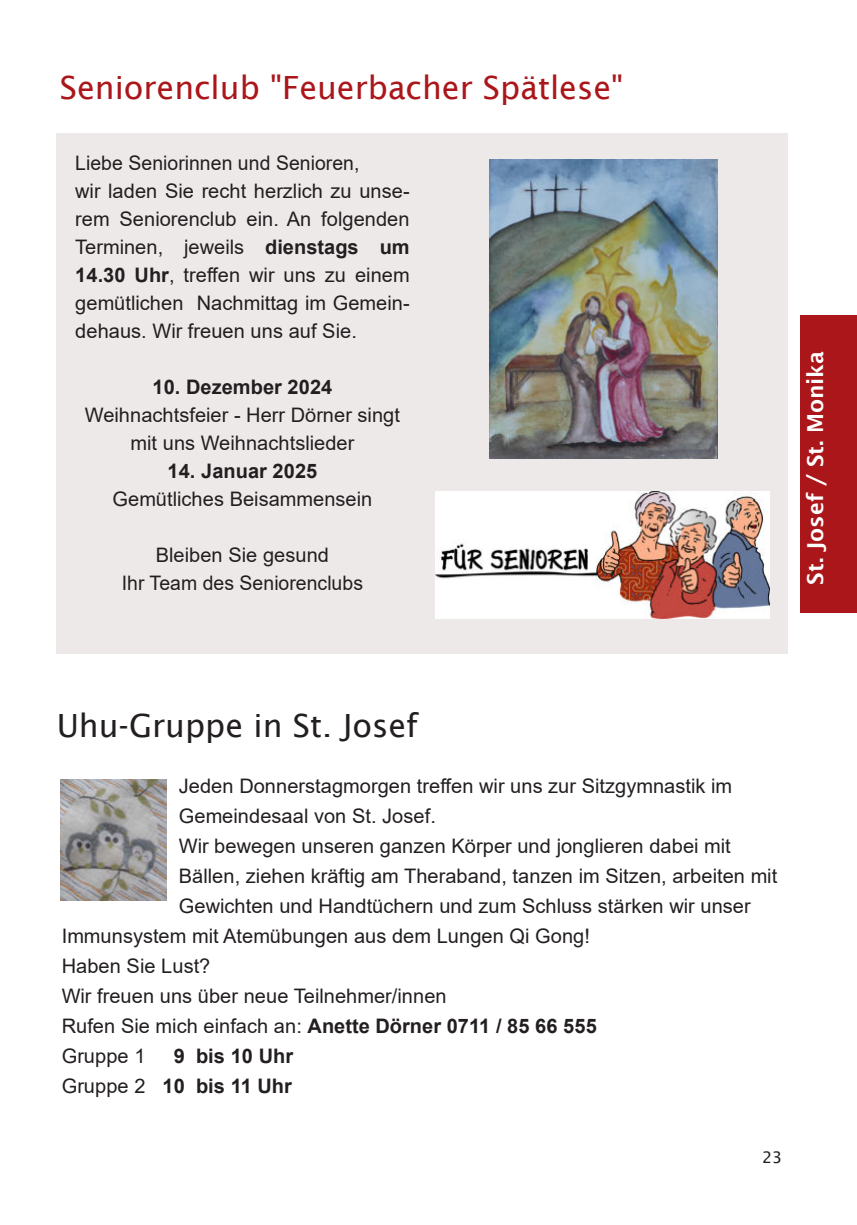
<style>
.page{position:relative;width:857px;height:1225px;background:#fff}
.page>*{position:absolute;margin:0;border:0;box-sizing:border-box;transform-origin:0 0}
.t1{font:32px "Lucida Sans";color:#ab161a}
.t2{font:32px "Lucida Sans";color:#231f20}
.t3{font:600 22px "Lucida Sans";color:#fff}
.t4{font:20px/28px "Arial";letter-spacing:.005em;color:#231f20;text-align:center}
.t5{font:700 20px/30px "Arial";letter-spacing:.005em;color:#231f20;text-align:right}
.t6{font:16px "Lucida Sans";color:#231f20}
.s1{font-weight:700}
.s2{font-weight:400}
</style>
<div class="page">
<div style="left:799px;top:315px;width:57px;height:297px;background:#ab161a"></div>
<div style="left:56px;top:134px;width:731px;height:520px;background:#eee9e9"></div>
<img style="left:435px;top:492px;width:333px;height:126px">
<img style="left:60px;top:779px;width:106px;height:122px">
<img style="left:489px;top:159px;width:228px;height:299px">
<h1 class="t1" style="left:60px;top:74px;width:564px">Seniorenclub "Feuerbacher Spätlese"</h1>
<p class="t4" style="left:75px;top:149px;width:336px;text-align:left">Liebe Seniorinnen und Senioren,<br>wir laden Sie recht herzlich zu unse&shy;rem Seniorenclub ein. An folgenden Terminen, jeweils <span class="s1">dienstags um 14.30 Uhr</span>, treffen wir uns zu einem gemütlichen Nachmittag im Gemein&shy;dehaus. Wir freuen uns auf Sie.</p>
<p class="t5" style="left:152px;top:372px;width:181px">10. Dezember 2024</p>
<p class="t4" style="left:85px;top:401px;width:316px">Weihnachtsfeier - Herr Dörner singt mit uns Weihnachtslieder</p>
<p class="t5" style="left:167px;top:456px;width:151px">14. Januar 2025</p>
<p class="t4" style="left:112px;top:485px;width:261px">Gemütliches Beisammensein</p>
<p class="t4" style="left:122px;top:541px;width:242px">Bleiben Sie gesund<br>Ihr Team des Seniorenclubs</p>
<p class="t3" style="left:805px;top:585px;width:236px;rotate:-90deg">St. Josef / St. Monika</p>
<h1 class="t2" style="left:57px;top:712px;width:362px">Uhu-Gruppe in St. Josef</h1>
<p class="t4" style="left:179px;top:772px;width:554px">Jeden Donnerstagmorgen treffen wir uns zur Sitzgymnastik im</p>
<p class="t4" style="left:179px;top:802px;width:258px">Gemeindesaal von St. Josef.</p>
<p class="t4" style="left:179px;top:832px;width:553px">Wir bewegen unseren ganzen Körper und jonglieren dabei mit</p>
<p class="t4" style="left:179px;top:862px;width:599px">Bällen, ziehen kräftig am Theraband, tanzen im Sitzen, arbeiten mit</p>
<p class="t4" style="left:179px;top:892px;width:573px">Gewichten und Handtüchern und zum Schluss stärken wir unser</p>
<p class="t4" style="left:62px;top:922px;width:529px">Immunsystem mit Atemübungen aus dem Lungen Qi Gong!</p>
<p class="t4" style="left:62px;top:952px;width:150px">Haben Sie Lust?</p>
<p class="t4" style="left:62px;top:982px;width:386px">Wir freuen uns über neue Teilnehmer/innen</p>
<p class="t5" style="left:62px;top:1011px;width:536px"><span class="s2">Rufen Sie mich einfach an:</span> Anette Dörner 0711 / 85 66 555</p>
<p class="t4" style="left:62px;top:1042px;width:85px">Gruppe 1</p>
<p class="t5" style="left:62px;top:1041px;width:233px">9 bis 10 Uhr<br><span class="s2">Gruppe 2</span> 10 bis 11 Uhr</p>
<p class="t6" style="left:761px;top:1150px;width:22px">23</p>
</div>
